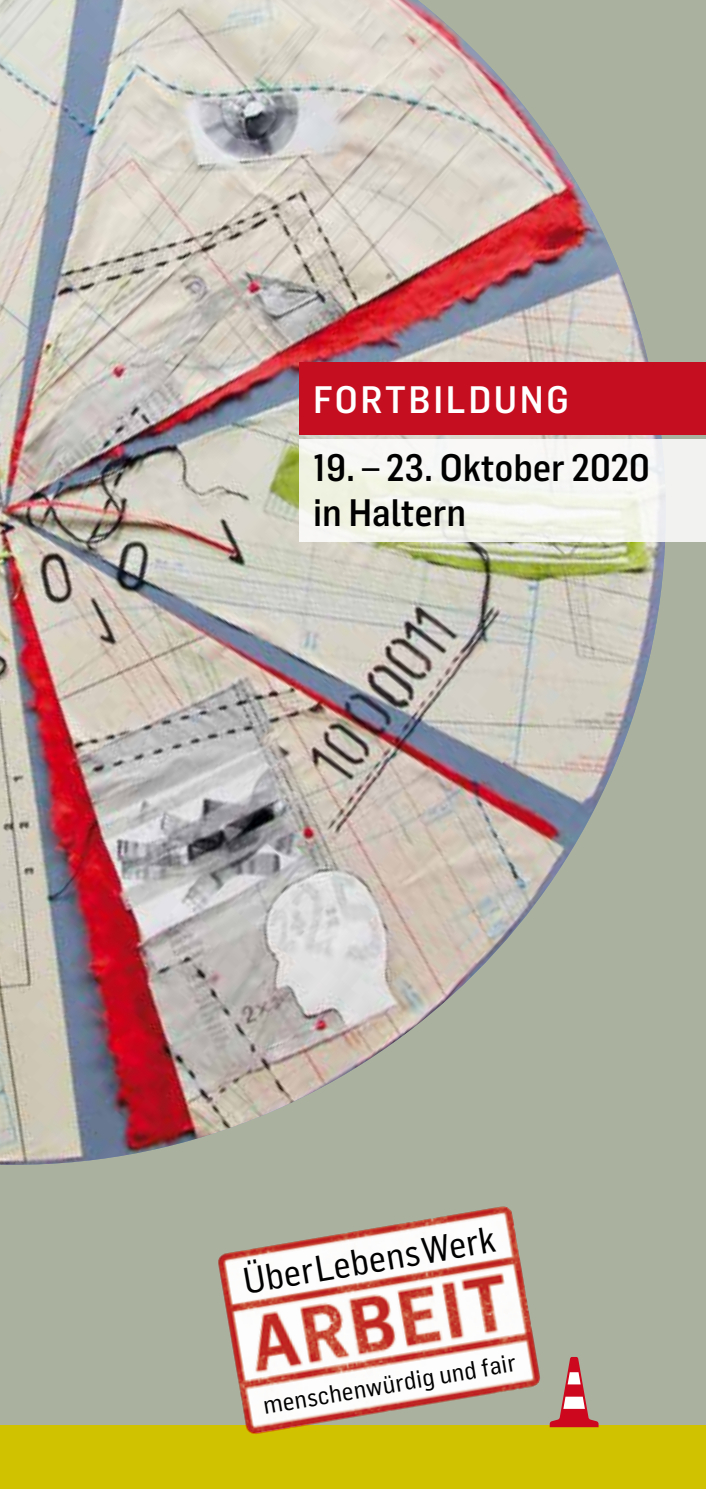
<style>
.page{position:relative;width:706px;height:1489px;background:#fff}
.page>*{position:absolute;margin:0;border:0;box-sizing:border-box;transform-origin:0 0}
.t1{font:500 37.5px/45px "Flama Semicondensed";color:#000}
.t2{font:500 37.5px "Flama Semicondensed";letter-spacing:.07em;color:#fff}
.t3{font:36.25px "Flama Semicondensed Basic";color:#000}
.t4{font:24.5px "Flama Semicondensed Basic";color:#000}
</style>
<div class="page">
<div style="left:0;top:0;width:706px;height:1474px;background:#aab29f"></div>
<img style="left:0;top:0;width:666px;height:1164px">
<div style="left:299px;top:361px;width:407px;height:73px;background:#c50e1f"></div>
<svg style="left:299px;top:439px;width:407px;height:103px;background:#f4f4ee"></svg>
<div style="left:0;top:1425px;width:706px;height:63px;background:#d1c200"></div>
<svg style="left:563px;top:1357px;width:35px;height:69px"></svg>
<img style="left:218px;top:1206px;width:345px;height:228px">
<p class="t2" style="left:313px;top:375px;width:257px">FORTBILDUNG</p>
<p class="t1" style="left:313px;top:444px;width:338px">19. – 23. Oktober 2020 in Haltern</p>
<p class="t3" style="left:239px;top:1258px;width:257px;rotate:-10deg">ÜberLebensWerk</p>
<p class="t4" style="left:260px;top:1390px;width:258px;rotate:-10deg">menschenwürdig und fair</p>
</div>
